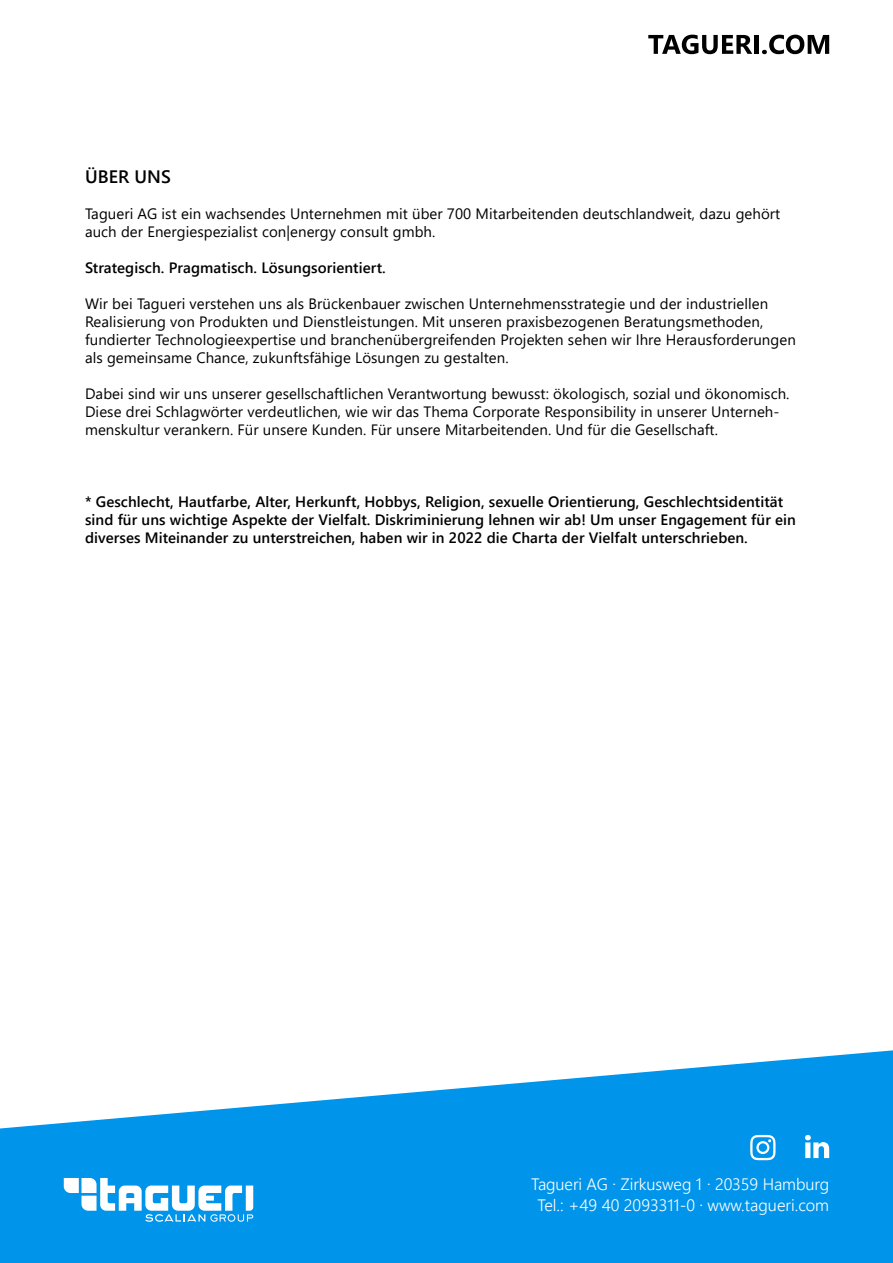
<style>
.page{position:relative;width:893px;height:1263px;background:#fff}
.page>*{position:absolute;margin:0;border:0;box-sizing:border-box;transform-origin:0 0}
.t1{font:600 18px "Segoe UI";letter-spacing:.005em;color:#000}
.t2{font:300 16.5px/21px "Segoe UI";letter-spacing:-.005em;color:#fff;text-align:center}
.t3{font:15px/18px "Segoe UI";letter-spacing:.005em;color:#000}
.t4{font:600 15px/18px "Segoe UI";letter-spacing:.005em;color:#000}
</style>
<div class="page">
<svg style="left:648px;top:35px;width:104px;height:19px"></svg>
<hr style="left:754px;top:35px;width:4px;height:19px;background:#000">
<svg style="left:762px;top:35px;width:67px;height:19px"></svg>
<svg style="left:0;top:1050px;width:893px;height:213px;fill:#0095eb"></svg>
<svg style="left:750px;top:1135px;width:25px;height:25px"></svg>
<svg style="left:805px;top:1135px;width:24px;height:23px"></svg>
<svg style="left:64px;top:1178px;width:189px;height:44px"></svg>
<p class="t1" style="left:85px;top:160px;width:87px">ÜBER UNS</p>
<p class="t3" style="left:85px;top:204px;width:697px">Tagueri AG ist ein wachsendes Unternehmen mit über 700 Mitarbeitenden deutschlandweit, dazu gehört auch der Energiespezialist con|energy consult gmbh.</p>
<p class="t4" style="left:85px;top:258px;width:302px">Strategisch. Pragmatisch. Lösungsorientiert.</p>
<p class="t3" style="left:85px;top:294px;width:712px">Wir bei Tagueri verstehen uns als Brückenbauer zwischen Unternehmensstrategie und der industriellen Realisierung von Produkten und Dienstleistungen. Mit unseren praxisbezogenen Beratungsmethoden, fundierter Technologieexpertise und branchenübergreifenden Projekten sehen wir Ihre Herausforderungen als gemeinsame Chance, zukunftsfähige Lösungen zu gestalten.</p>
<p class="t3" style="left:85px;top:384px;width:706px">Dabei sind wir uns unserer gesellschaftlichen Verantwortung bewusst: ökologisch, sozial und ökonomisch.<br>Diese drei Schlagwörter verdeutlichen, wie wir das Thema Corporate Responsibility in unserer Unterneh&shy;menskultur verankern. Für unsere Kunden. Für unsere Mitarbeitenden. Und für die Gesellschaft.</p>
<p class="t4" style="left:85px;top:492px;width:712px">* Geschlecht, Hautfarbe, Alter, Herkunft, Hobbys, Religion, sexuelle Orientierung, Geschlechtsidentität sind für uns wichtige Aspekte der Vielfalt. Diskriminierung lehnen wir ab! Um unser Engagement für ein diverses Miteinander zu unterstreichen, haben wir in 2022 die Charta der Vielfalt unterschrieben.</p>
<p class="t2" style="left:531px;top:1171px;width:299px">Tagueri AG · Zirkusweg 1 · 20359 Hamburg<br>Tel.: +49 40 2093311-0 · www.tagueri.com</p>
</div>
